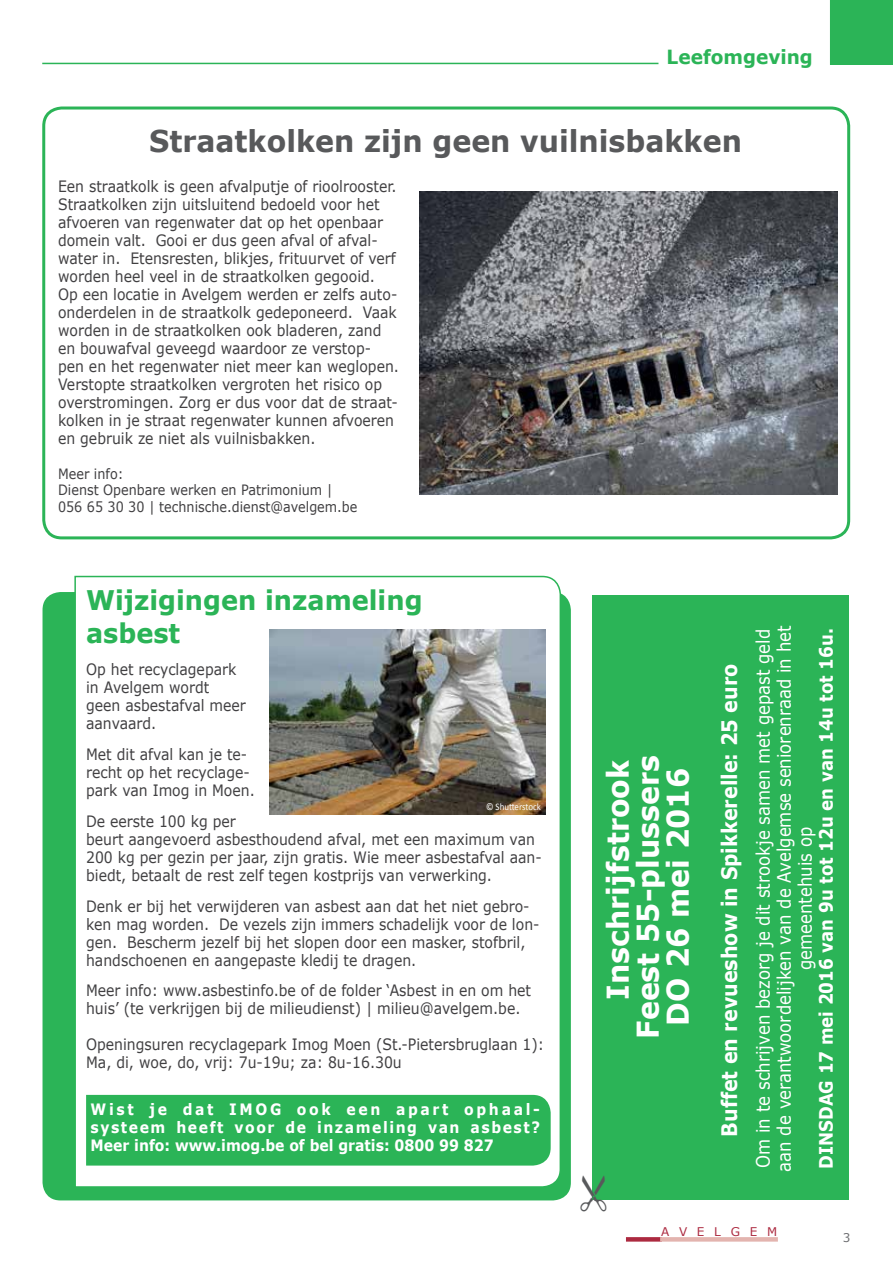
<style>
.page{position:relative;width:893px;height:1263px;background:#fff}
.page>*{position:absolute;margin:0;border:0;box-sizing:border-box;transform-origin:0 0}
.t1{font:700 30px "Verdana";color:#fff;scale:.95 1}
.t2{font:700 30px "Verdana";color:#58595b;scale:.95 1}
.t3{font:700 27px/32.4px "Verdana";color:#2bb457;scale:.95 1}
.t4{font:700 21.3px "Verdana";color:#fff;scale:.89 1}
.t5{font:700 19.5px "Verdana";color:#2bb457;scale:.95 1}
.t6{font:18.6px/21px "Verdana";color:#fff;text-align:center;scale:.89 1}
.t7{font:700 18.6px "Verdana";color:#fff;scale:.89 1}
.t8{font:15.6px/18px "Verdana";color:#414042;scale:.89 1}
.t9{font:700 15.6px/18px "Verdana";color:#fff;text-align:justify;scale:.89 1}
.t10{font:14.25px/16.5px "Verdana";color:#414042;scale:.89 1}
.t11{font:12px "Verdana";color:#ac2a40}
.t12{font:12px "Verdana";color:#6d6e71}
.t13{font:10.05px "Calibri";color:#fff;scale:.89 1}
</style>
<div class="page">
<svg style="left:626px;top:1237px;width:34px;height:4px"></svg>
<hr style="left:660px;top:1237px;width:118px;height:4px;background:#e3b4af">
<div style="left:830px;top:0;width:63px;height:65px;background:#2bb457"></div>
<hr style="left:42px;top:63px;width:616px;height:1px;background:#2bb457">
<div style="left:42px;top:107px;width:808px;height:432px;border:3px solid #2bb457;border-radius:18px"></div>
<img style="left:419px;top:191px;width:418px;height:304px">
<div style="left:43px;top:592px;width:528px;height:608px;background:#2bb457;border-radius:18px"></div>
<div style="left:74px;top:575px;width:488px;height:612px;background:#fff"></div>
<div style="left:592px;top:595px;width:257px;height:604px;background:#2bb457"></div>
<img style="left:269px;top:629px;width:276px;height:185px">
<svg style="left:86px;top:1095px;width:465px;height:70px"></svg>
<svg style="left:592px;top:1199px;width:15px;height:1px"></svg>
<p class="t5" style="left:667px;top:43px;width:156px">Leefomgeving</p>
<h1 class="t2" style="left:149px;top:120px;width:625px">Straatkolken zijn geen vuilnisbakken</h1>
<p class="t8" style="left:58px;top:177px;width:385px">Een straatkolk is geen afvalputje of rioolrooster.<br>Straatkolken zijn uitsluitend bedoeld voor het afvoeren van regenwater dat op het openbaar domein valt. Gooi er dus geen afval of afval&shy;water in. Etensresten, blikjes, frituurvet of verf worden heel veel in de straatkolken gegooid.<br>Op een locatie in Avelgem werden er zelfs auto&shy;onderdelen in de straatkolk gedeponeerd. Vaak worden in de straatkolken ook bladeren, zand en bouwafval geveegd waardoor ze verstop&shy;pen en het regenwater niet meer kan weglopen.<br>Verstopte straatkolken vergroten het risico op overstromingen. Zorg er dus voor dat de straat&shy;kolken in je straat regenwater kunnen afvoeren en gebruik ze niet als vuilnisbakken.</p>
<p class="t10" style="left:58px;top:465px;width:338px">Meer info:<br>Dienst Openbare werken en Patrimonium |<br>056 65 30 30 | technische.dienst@avelgem.be</p>
<h2 class="t3" style="left:86px;top:584px;width:356px">Wijzigingen inzameling asbest</h2>
<p class="t8" style="left:86px;top:660px;width:181px">Op het recyclagepark in Avelgem wordt geen asbestafval meer aanvaard.</p>
<p class="t8" style="left:86px;top:745px;width:191px">Met dit afval kan je te&shy;recht op het recyclage&shy;park van Imog in Moen.</p>
<p class="t8" style="left:86px;top:812px;width:513px">De eerste 100 kg per<br>beurt aangevoerd asbesthoudend afval, met een maximum van 200 kg per gezin per jaar, zijn gratis. Wie meer asbestafval aan&shy;biedt, betaalt de rest zelf tegen kostprijs van verwerking.</p>
<p class="t8" style="left:86px;top:897px;width:511px">Denk er bij het verwijderen van asbest aan dat het niet gebro&shy;ken mag worden. De vezels zijn immers schadelijk voor de lon&shy;gen. Bescherm jezelf bij het slopen door een masker, stofbril, handschoenen en aangepaste kledij te dragen.</p>
<p class="t8" style="left:86px;top:981px;width:502px">Meer info: www.asbestinfo.be of de folder ‘Asbest in en om het huis’ (te verkrijgen bij de milieudienst) | milieu@avelgem.be.</p>
<p class="t8" style="left:86px;top:1035px;width:516px">Openingsuren recyclagepark Imog Moen (St.-Pietersbruglaan 1):<br>Ma, di, woe, do, vrij: 7u-19u; za: 8u-16.30u</p>
<p class="t13" style="left:486px;top:800px;width:63px">© Shutterstock</p>
<p class="t9" style="left:91px;top:1100px;width:506px">Wist je dat IMOG ook een apart ophaal&shy;systeem heeft voor de inzameling van asbest?<br>Meer info: www.imog.be of bel gratis: 0800 99 827</p>
<h1 class="t1" style="left:597px;top:999px;width:254px;rotate:-90deg">Inschrijfstrook</h1>
<h1 class="t1" style="left:627px;top:1039px;width:300px;rotate:-90deg">Feest 55-plussers</h1>
<h1 class="t1" style="left:657px;top:1026px;width:273px;rotate:-90deg">DO 26 mei 2016</h1>
<h3 class="t4" style="left:714px;top:1137px;width:533px;rotate:-90deg">Buffet en revueshow in Spikkerelle: 25 euro</h3>
<p class="t6" style="left:752px;top:1172px;width:615px;rotate:-90deg">Om in te schrijven bezorg je dit strookje samen met gepast geld aan de verantwoordelijken van de Avelgemse seniorenraad in het gemeentehuis op</p>
<p class="t7" style="left:813px;top:1169px;width:609px;rotate:-90deg">DINSDAG 17 mei 2016 van 9u tot 12u en van 14u tot 16u.</p>
<p class="t11" style="left:661px;top:1223px;width:118px">A V E L G E M</p>
<p class="t12" style="left:843px;top:1229px;width:9px">3</p>
</div>
